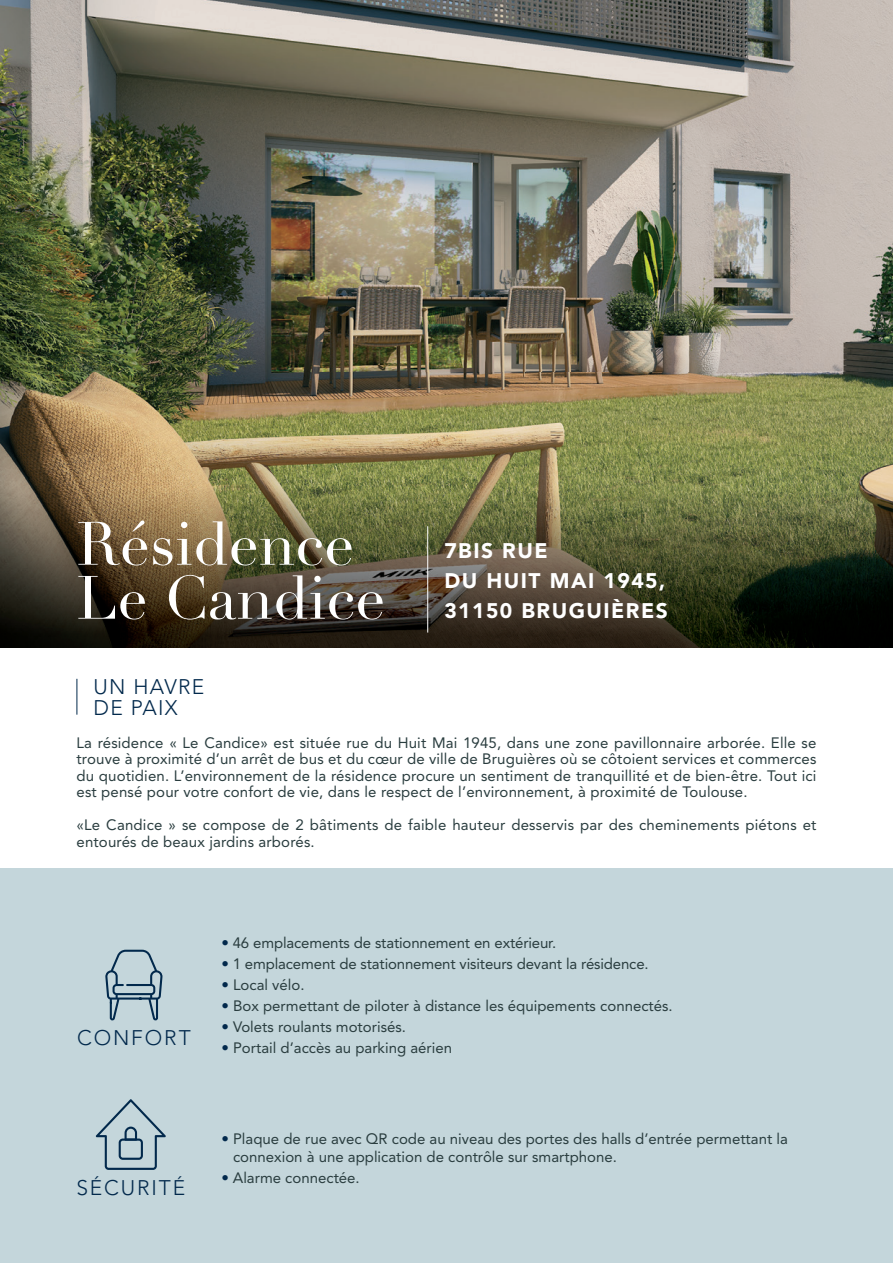
<style>
.page{position:relative;width:893px;height:1263px;background:#fff}
.page>*{position:absolute;margin:0;border:0;box-sizing:border-box;transform-origin:0 0}
.t1{font:60px/54px "Didot";color:#fff}
.t2{font:900 21px/30px "Avenir LT Std";letter-spacing:.07em;color:#fff}
.t3{font:300 21px "Avenir LT Std";letter-spacing:.09em;color:#02294c}
.t4{font:300 21px/21px "Avenir LT Std";letter-spacing:.06em;color:#02294c}
.t5{font:15px/16.5px "Avenir LT Std";color:#2a3d3f}
.s1{color:#02294c}
</style>
<div class="page">
<img style="left:0;top:0;width:893px;height:647px">
<div style="left:0;top:868px;width:893px;height:395px;background:#c4d6db"></div>
<hr style="left:427px;top:526px;width:1px;height:106px;background:#fff">
<svg style="left:105px;top:950px;width:58px;height:70px"></svg>
<svg style="left:96px;top:1099px;width:70px;height:71px"></svg>
<hr style="left:77px;top:679px;width:1px;height:36px;background:#02294c">
<h1 class="t1" style="left:77px;top:518px;width:310px">Résidence<br>Le Candice</h1>
<h2 class="t4" style="left:94px;top:676px;width:112px">UN HAVRE<br>DE PAIX</h2>
<h2 class="t2" style="left:444px;top:535px;width:225px">7BIS RUE<br>DU HUIT MAI 1945,<br>31150 BRUGUIÈRES</h2>
<p class="t5" style="left:77px;top:734px;width:741px;text-align:justify">La résidence « Le Candice» est située rue du Huit Mai 1945, dans une zone pavillonnaire arborée. Elle se trouve à proximité d’un arrêt de bus et du cœur de ville de Bruguières où se côtoient services et commerces du quotidien. L’environnement de la résidence procure un sentiment de tranquillité et de bien-être. Tout ici est pensé pour votre confort de vie, dans le respect de l’environnement, à proximité de Toulouse.</p>
<p class="t5" style="left:77px;top:817px;width:741px">«Le Candice » se compose de 2 bâtiments de faible hauteur desservis par des cheminements piétons et entourés de beaux jardins arborés.</p>
<h2 class="t3" style="left:77px;top:1026px;width:115px">CONFORT</h2>
<h2 class="t3" style="left:76px;top:1175px;width:110px">SÉCURITÉ</h2>
<p class="t5" style="left:221px;top:934px;width:336px"><span class="s1">•</span> 46 emplacements de stationnement en extérieur.</p>
<p class="t5" style="left:221px;top:955px;width:429px"><span class="s1">•</span> 1 emplacement de stationnement visiteurs devant la résidence.</p>
<p class="t5" style="left:221px;top:976px;width:85px"><span class="s1">•</span> Local vélo.</p>
<p class="t5" style="left:221px;top:997px;width:453px"><span class="s1">•</span> Box permettant de piloter à distance les équipements connectés.</p>
<p class="t5" style="left:221px;top:1018px;width:186px"><span class="s1">•</span> Volets roulants motorisés.</p>
<p class="t5" style="left:221px;top:1039px;width:232px"><span class="s1">•</span> Portail d’accès au parking aérien</p>
<p class="t5" style="left:233px;top:1130px;width:556px;line-height:18px;text-indent:-12px"><span class="s1">•</span> Plaque de rue avec QR code au niveau des portes des halls d’entrée permettant la connexion à une application de contrôle sur smartphone.</p>
<p class="t5" style="left:221px;top:1169px;width:140px"><span class="s1">•</span> Alarme connectée.</p>
</div>
